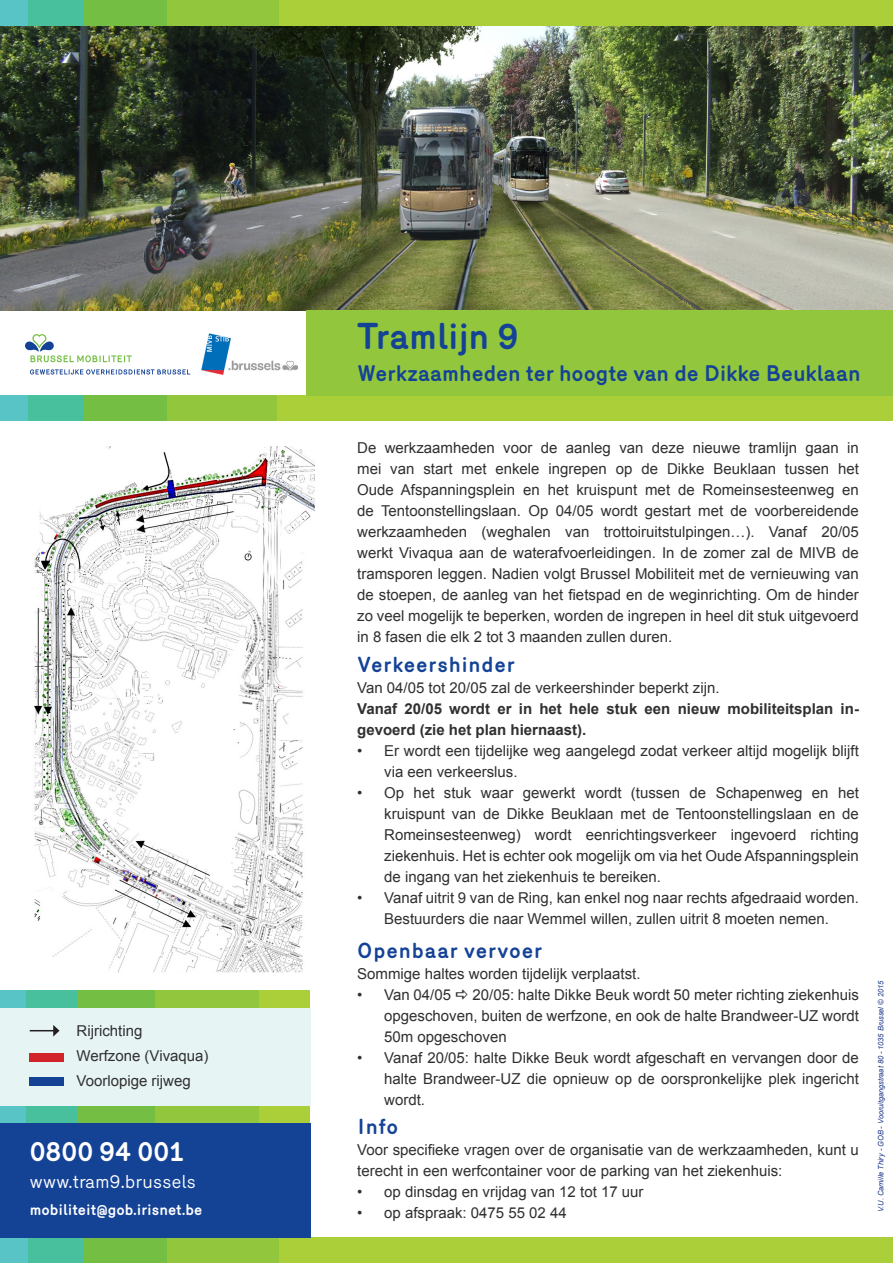
<style>
.page{position:relative;width:893px;height:1263px;background:#fff}
.page>*{position:absolute;margin:0;border:0;box-sizing:border-box;transform-origin:0 0}
.t1{font:700 36px "Merkury";letter-spacing:-.01em;color:#144396}
.t2{font:700 27px "Merkury";color:#fff}
.t3{font:700 21.75px "Merkury";color:#144396}
.t4{font:700 21px "Merkury";letter-spacing:.035em;color:#144396}
.t5{font:18px "Merkury";letter-spacing:.02em;color:#fff}
.t6{font:15px/21px "Arial";color:#312f30;text-align:justify}
.t7{font:700 15px/21px "Arial";color:#312f30}
.t8{font:700 15px "Merkury";color:#fff}
.t9{font:italic 7.5px "Arial";letter-spacing:-.01em;color:#253f8e}
</style>
<div class="page">
<img style="left:0;top:26px;width:893px;height:284px">
<div style="left:28px;top:395px;width:28px;height:26px;background:#48bf9d"></div>
<div style="left:167px;top:395px;width:28px;height:26px;background:#92c73d"></div>
<div style="left:276px;top:395px;width:31px;height:26px;background:#abcf38"></div>
<div style="left:56px;top:395px;width:28px;height:26px;background:#48bf9d"></div>
<div style="left:195px;top:395px;width:28px;height:26px;background:#92c73d"></div>
<div style="left:307px;top:395px;width:28px;height:26px;background:#abcf38"></div>
<div style="left:335px;top:395px;width:558px;height:26px;background:#abcf38"></div>
<div style="left:84px;top:395px;width:28px;height:26px;background:#74bf43"></div>
<div style="left:223px;top:395px;width:28px;height:26px;background:#92c73d"></div>
<div style="left:112px;top:395px;width:28px;height:26px;background:#74bf43"></div>
<div style="left:251px;top:395px;width:25px;height:26px;background:#92c73d"></div>
<div style="left:0;top:395px;width:28px;height:26px;background:#59c4c6"></div>
<div style="left:140px;top:395px;width:27px;height:26px;background:#74bf43"></div>
<div style="left:307px;top:310px;width:586px;height:85px;background:#92c73d"></div>
<div style="left:28px;top:0;width:28px;height:26px;background:#48bf9d"></div>
<div style="left:167px;top:0;width:28px;height:26px;background:#92c73d"></div>
<div style="left:279px;top:0;width:28px;height:26px;background:#abcf38"></div>
<div style="left:56px;top:0;width:28px;height:26px;background:#48bf9d"></div>
<div style="left:195px;top:0;width:28px;height:26px;background:#92c73d"></div>
<div style="left:307px;top:0;width:28px;height:26px;background:#abcf38"></div>
<div style="left:84px;top:0;width:28px;height:26px;background:#74bf43"></div>
<div style="left:223px;top:0;width:28px;height:26px;background:#92c73d"></div>
<div style="left:112px;top:0;width:28px;height:26px;background:#74bf43"></div>
<div style="left:251px;top:0;width:28px;height:26px;background:#92c73d"></div>
<div style="left:0;top:0;width:28px;height:26px;background:#59c4c6"></div>
<div style="left:140px;top:0;width:27px;height:26px;background:#74bf43"></div>
<div style="left:335px;top:0;width:27px;height:26px;background:#abcf38"></div>
<div style="left:390px;top:0;width:28px;height:26px;background:#abcf38"></div>
<div style="left:362px;top:0;width:28px;height:26px;background:#abcf38"></div>
<div style="left:418px;top:0;width:28px;height:26px;background:#abcf38"></div>
<div style="left:446px;top:0;width:28px;height:26px;background:#abcf38"></div>
<div style="left:474px;top:0;width:28px;height:26px;background:#abcf38"></div>
<div style="left:530px;top:0;width:28px;height:26px;background:#abcf38"></div>
<div style="left:641px;top:0;width:28px;height:26px;background:#abcf38"></div>
<div style="left:502px;top:0;width:28px;height:26px;background:#abcf38"></div>
<div style="left:613px;top:0;width:28px;height:26px;background:#abcf38"></div>
<div style="left:558px;top:0;width:28px;height:26px;background:#abcf38"></div>
<div style="left:669px;top:0;width:28px;height:26px;background:#abcf38"></div>
<div style="left:586px;top:0;width:27px;height:26px;background:#abcf38"></div>
<div style="left:697px;top:0;width:28px;height:26px;background:#abcf38"></div>
<div style="left:725px;top:0;width:28px;height:26px;background:#abcf38"></div>
<div style="left:781px;top:0;width:28px;height:26px;background:#abcf38"></div>
<div style="left:753px;top:0;width:28px;height:26px;background:#abcf38"></div>
<div style="left:809px;top:0;width:28px;height:26px;background:#abcf38"></div>
<div style="left:837px;top:0;width:28px;height:26px;background:#abcf38"></div>
<div style="left:865px;top:0;width:28px;height:26px;background:#abcf38"></div>
<svg style="left:30px;top:369px;width:160px;height:5px"></svg>
<svg style="left:25px;top:334px;width:107px;height:28px"></svg>
<img style="left:202px;top:334px;width:95px;height:40px">
<div style="left:28px;top:1237px;width:28px;height:26px;background:#48bf9d"></div>
<div style="left:167px;top:1237px;width:28px;height:26px;background:#92c73d"></div>
<div style="left:279px;top:1237px;width:28px;height:26px;background:#abcf38"></div>
<div style="left:56px;top:1237px;width:28px;height:26px;background:#48bf9d"></div>
<div style="left:195px;top:1237px;width:28px;height:26px;background:#92c73d"></div>
<div style="left:307px;top:1237px;width:28px;height:26px;background:#abcf38"></div>
<div style="left:335px;top:1237px;width:558px;height:26px;background:#abcf38"></div>
<div style="left:84px;top:1237px;width:28px;height:26px;background:#74bf43"></div>
<div style="left:223px;top:1237px;width:28px;height:26px;background:#92c73d"></div>
<div style="left:112px;top:1237px;width:28px;height:26px;background:#74bf43"></div>
<div style="left:251px;top:1237px;width:28px;height:26px;background:#92c73d"></div>
<div style="left:0;top:1237px;width:28px;height:26px;background:#59c4c6"></div>
<div style="left:140px;top:1237px;width:27px;height:26px;background:#74bf43"></div>
<div style="left:25px;top:1106px;width:26px;height:17px;background:#48bf9d"></div>
<div style="left:155px;top:1106px;width:26px;height:17px;background:#92c73d"></div>
<div style="left:259px;top:1106px;width:25px;height:17px;background:#abcf38"></div>
<div style="left:51px;top:1106px;width:26px;height:17px;background:#48bf9d"></div>
<div style="left:181px;top:1106px;width:26px;height:17px;background:#92c73d"></div>
<div style="left:284px;top:1106px;width:26px;height:17px;background:#abcf38"></div>
<div style="left:77px;top:1106px;width:26px;height:17px;background:#74bf43"></div>
<div style="left:207px;top:1106px;width:26px;height:17px;background:#92c73d"></div>
<div style="left:103px;top:1106px;width:26px;height:17px;background:#74bf43"></div>
<div style="left:233px;top:1106px;width:26px;height:17px;background:#92c73d"></div>
<div style="left:0;top:1106px;width:25px;height:17px;background:#59c4c6"></div>
<div style="left:129px;top:1106px;width:26px;height:17px;background:#74bf43"></div>
<div style="left:0;top:1123px;width:310px;height:114px;background:#144396"></div>
<div style="left:0;top:1008px;width:310px;height:98px;background:#e6f4f4"></div>
<div style="left:25px;top:991px;width:26px;height:17px;background:#48bf9d"></div>
<div style="left:155px;top:991px;width:26px;height:17px;background:#92c73d"></div>
<div style="left:259px;top:991px;width:25px;height:17px;background:#abcf38"></div>
<div style="left:51px;top:991px;width:26px;height:17px;background:#48bf9d"></div>
<div style="left:181px;top:991px;width:26px;height:17px;background:#92c73d"></div>
<div style="left:284px;top:991px;width:26px;height:17px;background:#abcf38"></div>
<div style="left:77px;top:991px;width:26px;height:17px;background:#74bf43"></div>
<div style="left:207px;top:991px;width:26px;height:17px;background:#92c73d"></div>
<div style="left:103px;top:991px;width:26px;height:17px;background:#74bf43"></div>
<div style="left:233px;top:991px;width:26px;height:17px;background:#92c73d"></div>
<div style="left:0;top:991px;width:25px;height:17px;background:#59c4c6"></div>
<div style="left:129px;top:991px;width:26px;height:17px;background:#74bf43"></div>
<svg style="left:30px;top:1025px;width:30px;height:11px"></svg>
<div style="left:30px;top:1053px;width:34px;height:8px;background:#d1232a"></div>
<div style="left:30px;top:1077px;width:34px;height:9px;background:#144396"></div>
<img style="left:34px;top:446px;width:281px;height:527px">
<p class="t6" style="left:77px;top:1018px;width:133px;line-height:25px;text-align:left">Rijrichting<br>Werfzone (Vivaqua)<br>Voorlopige rijweg</p>
<h2 class="t2" style="left:30px;top:1132px;width:156px">0800 94 001</h2>
<p class="t5" style="left:30px;top:1168px;width:168px">www.tram9.brussels</p>
<p class="t8" style="left:30px;top:1198px;width:174px">mobiliteit@gob.irisnet.be</p>
<h1 class="t1" style="left:357px;top:310px;width:163px">Tramlijn 9</h1>
<h3 class="t3" style="left:357px;top:357px;width:505px">Werkzaamheden ter hoogte van de Dikke Beuklaan</h3>
<p class="t6" style="left:357px;top:438px;width:503px">De werkzaamheden voor de aanleg van deze nieuwe tramlijn gaan in mei van start met enkele ingrepen op de Dikke Beuklaan tussen het Oude Afspanningsplein en het kruispunt met de Romeinsesteenweg en de Tentoonstellingslaan. Op 04/05 wordt gestart met de voorbereidende werkzaamheden (weghalen van trottoiruitstulpingen…). Vanaf 20/05 werkt Vivaqua aan de waterafvoerleidingen. In de zomer zal de MIVB de tramsporen leggen. Nadien volgt Brussel Mobiliteit met de vernieuwing van de stoepen, de aanleg van het fietspad en de weginrichting. Om de hinder zo veel mogelijk te beperken, worden de ingrepen in heel dit stuk uitgevoerd in 8 fasen die elk 2 tot 3 maanden zullen duren.</p>
<h3 class="t4" style="left:357px;top:649px;width:159px">Verkeershinder</h3>
<p class="t6" style="left:357px;top:677px;width:364px">Van 04/05 tot 20/05 zal de verkeershinder beperkt zijn.</p>
<p class="t7" style="left:357px;top:698px;width:503px">Vanaf 20/05 wordt er in het hele stuk een nieuw mobiliteitsplan in&shy;gevoerd (zie het plan hiernaast).</p>
<p class="t6" style="left:384px;top:740px;width:476px;text-indent:-27px">• Er wordt een tijdelijke weg aangelegd zodat verkeer altijd mogelijk blijft via een verkeerslus.</p>
<p class="t6" style="left:384px;top:782px;width:476px;text-indent:-27px">• Op het stuk waar gewerkt wordt (tussen de Schapenweg en het kruispunt van de Dikke Beuklaan met de Tentoonstellingslaan en de Romeinsesteenweg) wordt eenrichtingsverkeer ingevoerd richting ziekenhuis. Het is echter ook mogelijk om via het Oude Afspanningsplein de ingang van het ziekenhuis te bereiken.</p>
<p class="t6" style="left:357px;top:887px;width:503px;text-align:center">• Vanaf uitrit 9 van de Ring, kan enkel nog naar rechts afgedraaid worden.<br>Bestuurders die naar Wemmel willen, zullen uitrit 8 moeten nemen.</p>
<h3 class="t4" style="left:357px;top:934px;width:186px">Openbaar vervoer</h3>
<p class="t6" style="left:357px;top:963px;width:285px">Sommige haltes worden tijdelijk verplaatst.</p>
<p class="t6" style="left:357px;top:984px;width:95px">• Van 04/05</p>
<p class="t6" style="left:384px;top:984px;width:476px;text-indent:88px">20/05: halte Dikke Beuk wordt 50 meter richting ziekenhuis opgeschoven, buiten de werfzone, en ook de halte Brandweer-UZ wordt 50m opgeschoven</p>
<p class="t6" style="left:384px;top:1047px;width:476px;text-indent:-27px">• Vanaf 20/05: halte Dikke Beuk wordt afgeschaft en vervangen door de halte Brandweer-UZ die opnieuw op de oorspronkelijke plek ingericht wordt.</p>
<h3 class="t4" style="left:357px;top:1111px;width:43px">Info</h3>
<p class="t6" style="left:357px;top:1139px;width:503px">Voor specifieke vragen over de organisatie van de werkzaamheden, kunt u terecht in een werfcontainer voor de parking van het ziekenhuis:</p>
<p class="t6" style="left:357px;top:1181px;width:288px">• op dinsdag en vrijdag van 12 tot 17 uur</p>
<p class="t6" style="left:357px;top:1202px;width:211px">• op afspraak: 0475 55 02 44</p>
<p class="t9" style="left:876px;top:1212px;width:233px;rotate:-90deg">V.U. Camille Thiry - GOB - Vooruitgangstraat 80 - 1035 Brussel © 2015</p>
</div>
